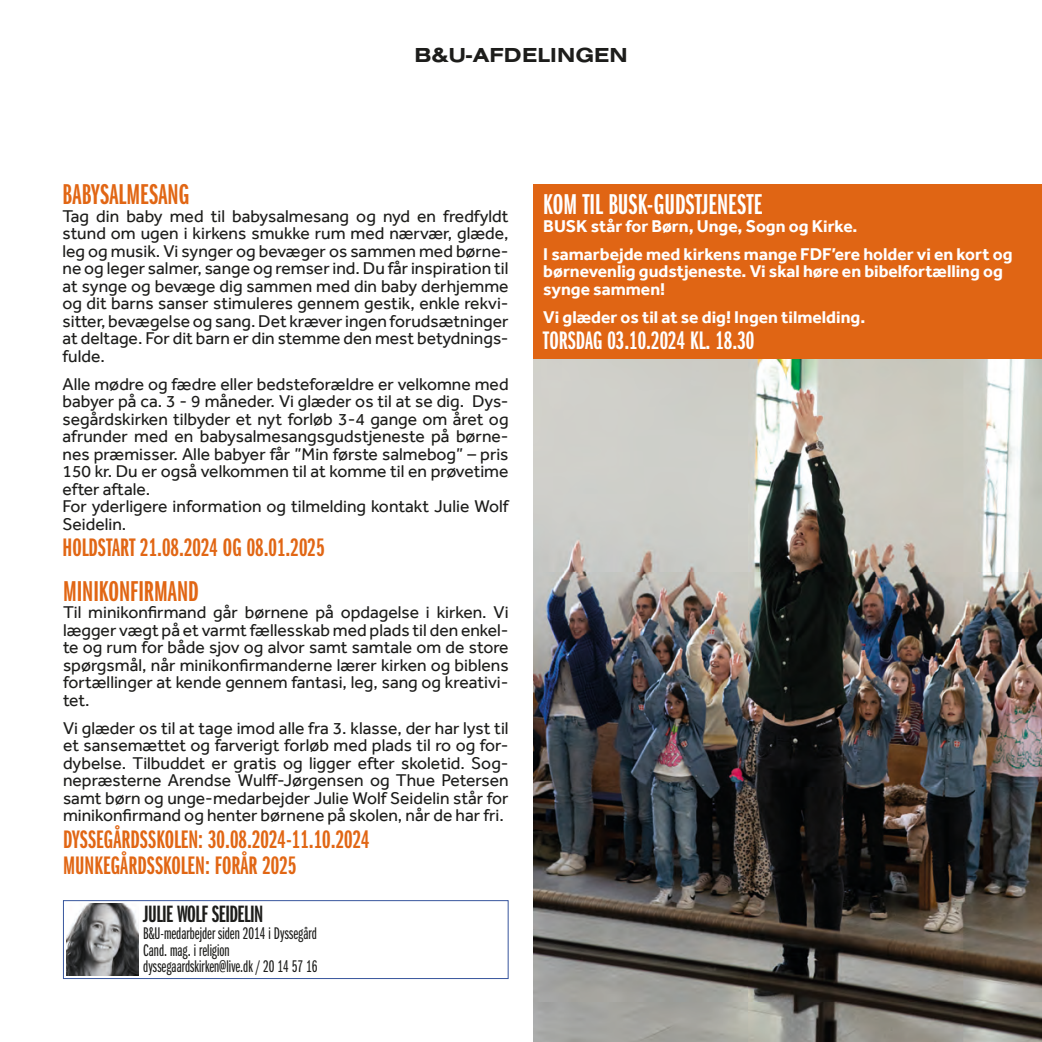
<style>
.page{position:relative;width:1042px;height:1042px;background:#fff}
.page>*{position:absolute;margin:0;border:0;box-sizing:border-box;transform-origin:0 0}
.t1{font:29.75px "Franklin Gothic URW Ext Com D Dem";color:#e16614}
.t2{font:29.75px "Franklin Gothic URW Ext Com D Dem";color:#fff}
.t3{font:26.25px "Franklin Gothic URW Ext Com D Dem";color:#e16614}
.t4{font:26.25px "Franklin Gothic URW Ext Com D Dem";color:#fff}
.t5{font:24.5px "Franklin Gothic URW Ext Com D Dem";letter-spacing:-.02em;color:#1d1d1b}
.t6{font:700 21px "Nimbus San Ext";color:#1d1d1b}
.t7{font:17.5px/17.5px "Effra";color:#1d1d1b;text-align:justify}
.t8{font:700 17.5px/17.5px "Effra";color:#fff}
.t9{font:17.5px "Franklin Gothic URW Ext Com D Boo";color:#1d1d1b}
</style>
<div class="page">
<div style="left:533px;top:184px;width:509px;height:175px;background:#e06514"></div>
<div style="left:63px;top:900px;width:445px;height:79px;border:1px solid #38569d"></div>
<img style="left:66px;top:904px;width:72px;height:71px">
<img style="left:533px;top:359px;width:509px;height:683px">
<p class="t6" style="left:414px;top:41px;width:215px">B&amp;U-AFDELINGEN</p>
<p class="t1" style="left:63px;top:178px;width:128px">BABYSALMESANG</p>
<p class="t7" style="left:63px;top:207px;width:447px">Tag din baby med til babysalmesang og nyd en fredfyldt stund om ugen i kirkens smukke rum med nærvær, glæde, leg og musik. Vi synger og bevæger os sammen med børne&shy;ne og leger salmer, sange og remser ind. Du får inspiration til at synge og bevæge dig sammen med din baby derhjemme og dit barns sanser stimuleres gennem gestik, enkle rekvi&shy;sitter, bevægelse og sang. Det kræver ingen forudsætninger at deltage. For dit barn er din stemme den mest betydnings&shy;fulde.</p>
<p class="t7" style="left:63px;top:375px;width:448px">Alle mødre og fædre eller bedsteforældre er velkomne med babyer på ca. 3 - 9 måneder. Vi glæder os til at se dig. Dys&shy;segårdskirken tilbyder et nyt forløb 3-4 gange om året og afrunder med en babysalmesangsgudstjeneste på børne&shy;nes præmisser. Alle babyer får ”Min første salmebog” – pris 150 kr. Du er også velkommen til at komme til en prøvetime efter aftale.</p>
<p class="t7" style="left:63px;top:498px;width:447px">For yderligere information og tilmelding kontakt Julie Wolf<br>Seidelin.</p>
<p class="t3" style="left:63px;top:533px;width:263px">HOLDSTART 21.08.2024 OG 08.01.2025</p>
<p class="t1" style="left:63px;top:575px;width:137px">MINIKONFIRMAND</p>
<p class="t7" style="left:63px;top:603px;width:447px">Til minikonfirmand går børnene på opdagelse i kirken. Vi lægger vægt på et varmt fællesskab med plads til den enkel&shy;te og rum for både sjov og alvor samt samtale om de store spørgsmål, når minikonfirmanderne lærer kirken og biblens fortællinger at kende gennem fantasi, leg, sang og kreativi&shy;tet.</p>
<p class="t7" style="left:63px;top:719px;width:447px">Vi glæder os til at tage imod alle fra 3. klasse, der har lyst til et sansemættet og farverigt forløb med plads til ro og for&shy;dybelse. Tilbuddet er gratis og ligger efter skoletid. Sog&shy;nepræsterne Arendse Wulff-Jørgensen og Thue Petersen samt børn og unge-medarbejder Julie Wolf Seidelin står for minikonfirmand og henter børnene på skolen, når de har fri.</p>
<p class="t3" style="left:63px;top:825px;width:308px">DYSSEGÅRDSSKOLEN: 30.08.2024-11.10.2024</p>
<p class="t3" style="left:63px;top:851px;width:235px">MUNKEGÅRDSSKOLEN: FORÅR 2025</p>
<p class="t5" style="left:143px;top:901px;width:122px">JULIE WOLF SEIDELIN</p>
<p class="t9" style="left:143px;top:924px;width:175px">B&amp;U-medarbejder siden 2014 i Dyssegård</p>
<p class="t9" style="left:143px;top:940px;width:88px">Cand. mag. i religion</p>
<p class="t9" style="left:143px;top:957px;width:176px">dyssegaardskirken@live.dk / 20 14 57 16</p>
<p class="t2" style="left:543px;top:188px;width:220px">KOM TIL BUSK-GUDSTJENESTE</p>
<p class="t8" style="left:543px;top:217px;width:316px">BUSK står for Børn, Unge, Sogn og Kirke.</p>
<p class="t8" style="left:543px;top:245px;width:471px">I samarbejde med kirkens mange FDF’ere holder vi en kort og børnevenlig gudstjeneste. Vi skal høre en bibelfortælling og synge sammen!</p>
<p class="t8" style="left:543px;top:308px;width:323px">Vi glæder os til at se dig! Ingen tilmelding.</p>
<p class="t4" style="left:543px;top:326px;width:213px">TORSDAG 03.10.2024 KL. 18.30</p>
</div>
